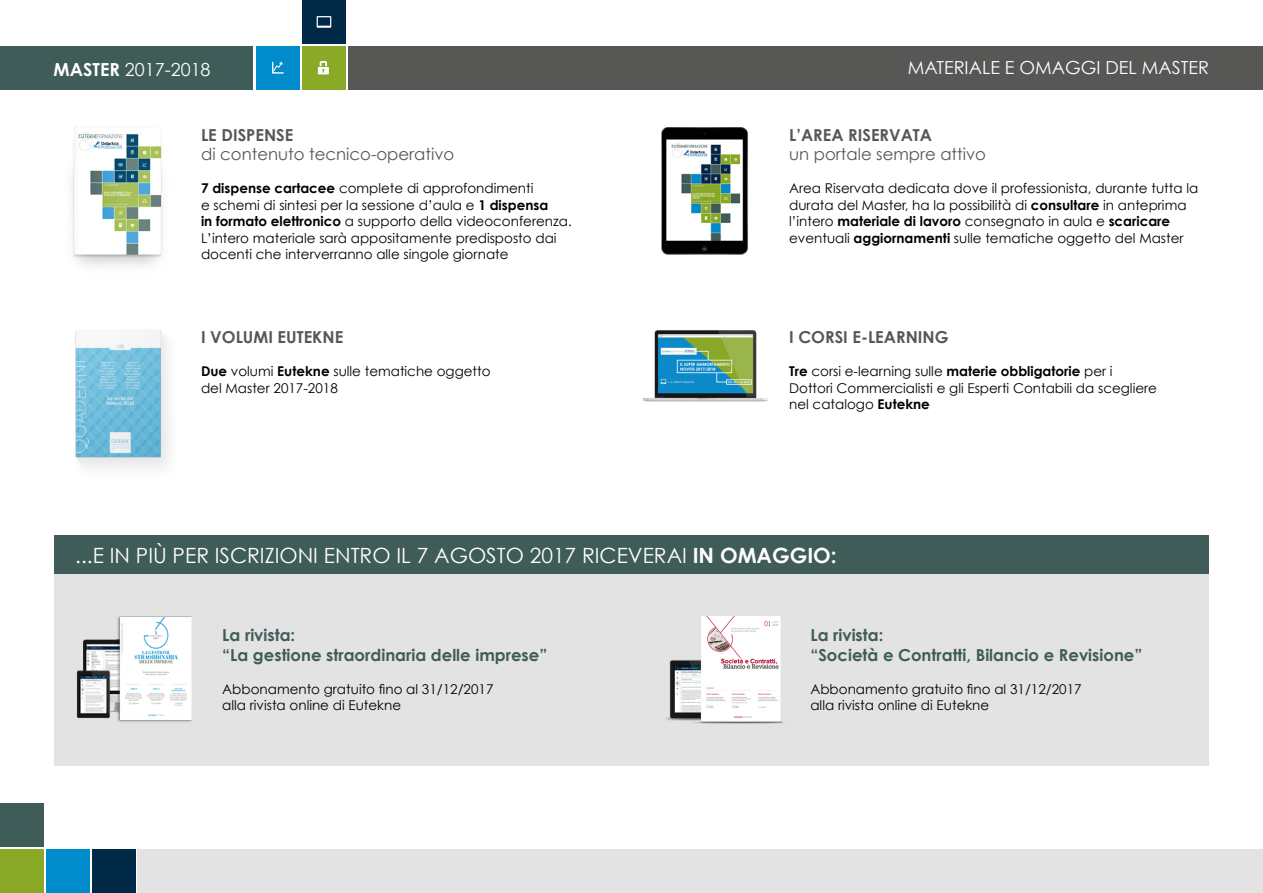
<style>
.page{position:relative;width:1263px;height:893px;background:#fff}
.page>*{position:absolute;margin:0;border:0;box-sizing:border-box;transform-origin:0 0}
.t1{font:21px "Century Gothic";color:#fff}
.t2{font:18px "Century Gothic";color:#fff}
.t3{font:700 16.5px/19.5px "Century Gothic";color:#3f5c59}
.t4{font:700 16.5px "Century Gothic";color:#575756}
.t5{font:16.5px "Century Gothic";color:#575756}
.t6{font:13.5px/16.5px "Century Gothic";color:#000}
.s1{font-weight:700}
</style>
<div class="page">
<div style="left:348px;top:46px;width:915px;height:44px;background:#575756"></div>
<div style="left:0;top:46px;width:253px;height:44px;background:#3f5c59"></div>
<div style="left:302px;top:46px;width:44px;height:44px;background:#8aa927"></div>
<div style="left:302px;top:0;width:44px;height:44px;background:#002847"></div>
<div style="left:256px;top:46px;width:44px;height:44px;background:#008bcb"></div>
<svg style="left:318px;top:61px;width:11px;height:13px"></svg>
<svg style="left:317px;top:16px;width:14px;height:12px"></svg>
<svg style="left:272px;top:62px;width:12px;height:12px"></svg>
<div style="left:0;top:803px;width:44px;height:44px;background:#3f5c59"></div>
<div style="left:0;top:849px;width:44px;height:44px;background:#8aa927"></div>
<div style="left:92px;top:849px;width:44px;height:44px;background:#002847"></div>
<div style="left:138px;top:849px;width:1125px;height:44px;background:#e3e3e3"></div>
<div style="left:46px;top:849px;width:44px;height:44px;background:#008bcb"></div>
<img style="left:72px;top:127px;width:91px;height:139px">
<img style="left:661px;top:127px;width:88px;height:128px">
<img style="left:643px;top:330px;width:125px;height:72px">
<img style="left:75px;top:330px;width:94px;height:139px">
<div style="left:54px;top:536px;width:1155px;height:38px;background:#3f5c59"></div>
<div style="left:54px;top:574px;width:1155px;height:191px;background:#e3e3e3"></div>
<img style="left:76px;top:616px;width:116px;height:106px">
<img style="left:666px;top:616px;width:119px;height:107px">
<h2 class="t2" style="left:54px;top:59px;width:158px"><span class="s1">MASTER</span> 2017-2018</h2>
<p class="t4" style="left:201px;top:124px;width:94px">LE DISPENSE</p>
<p class="t5" style="left:201px;top:144px;width:255px">di contenuto tecnico-operativo</p>
<p class="t6" style="left:201px;top:180px;width:372px"><span class="s1">7 dispense cartacee</span> complete di approfondimenti<br>e schemi di sintesi per la sessione d’aula e <span class="s1">1 dispensa<br>in formato elettronico</span> a supporto della videoconferenza.<br>L’intero materiale sarà appositamente predisposto dai docenti che interverranno alle singole giornate</p>
<p class="t4" style="left:201px;top:327px;width:144px">I VOLUMI EUTEKNE</p>
<p class="t6" style="left:201px;top:363px;width:291px"><span class="s1">Due</span> volumi <span class="s1">Eutekne</span> sulle tematiche oggetto del Master 2017-2018</p>
<h2 class="t2" style="left:908px;top:57px;width:302px">MATERIALE E OMAGGI DEL MASTER</h2>
<p class="t4" style="left:789px;top:124px;width:144px">L’AREA RISERVATA</p>
<p class="t5" style="left:789px;top:144px;width:198px">un portale sempre attivo</p>
<p class="t6" style="left:789px;top:180px;width:411px">Area Riservata dedicata dove il professionista, durante tutta la durata del Master, ha la possibilità di <span class="s1">consultare</span> in anteprima l’intero <span class="s1">materiale di lavoro</span> consegnato in aula e <span class="s1">scaricare </span>eventuali <span class="s1">aggiornamenti</span> sulle tematiche oggetto del Master</p>
<p class="t4" style="left:789px;top:327px;width:161px">I CORSI E-LEARNING</p>
<p class="t6" style="left:789px;top:363px;width:369px"><span class="s1">Tre</span> corsi e-learning sulle <span class="s1">materie obbligatorie</span> per i<br>Dottori Commercialisti e gli Esperti Contabili da scegliere nel catalogo <span class="s1">Eutekne</span></p>
<h1 class="t1" style="left:75px;top:542px;width:763px">...E IN PIÙ PER ISCRIZIONI ENTRO IL 7 AGOSTO 2017 RICEVERAI <span class="s1">IN OMAGGIO:</span></h1>
<p class="t3" style="left:222px;top:625px;width:327px">La rivista:<br>“La gestione straordinaria delle imprese”</p>
<p class="t6" style="left:222px;top:681px;width:273px">Abbonamento gratuito fino al 31/12/2017 alla rivista online di Eutekne</p>
<p class="t3" style="left:810px;top:625px;width:333px">La rivista:<br>“Società e Contratti, Bilancio e Revisione”</p>
<p class="t6" style="left:810px;top:681px;width:273px">Abbonamento gratuito fino al 31/12/2017 alla rivista online di Eutekne</p>
</div>
